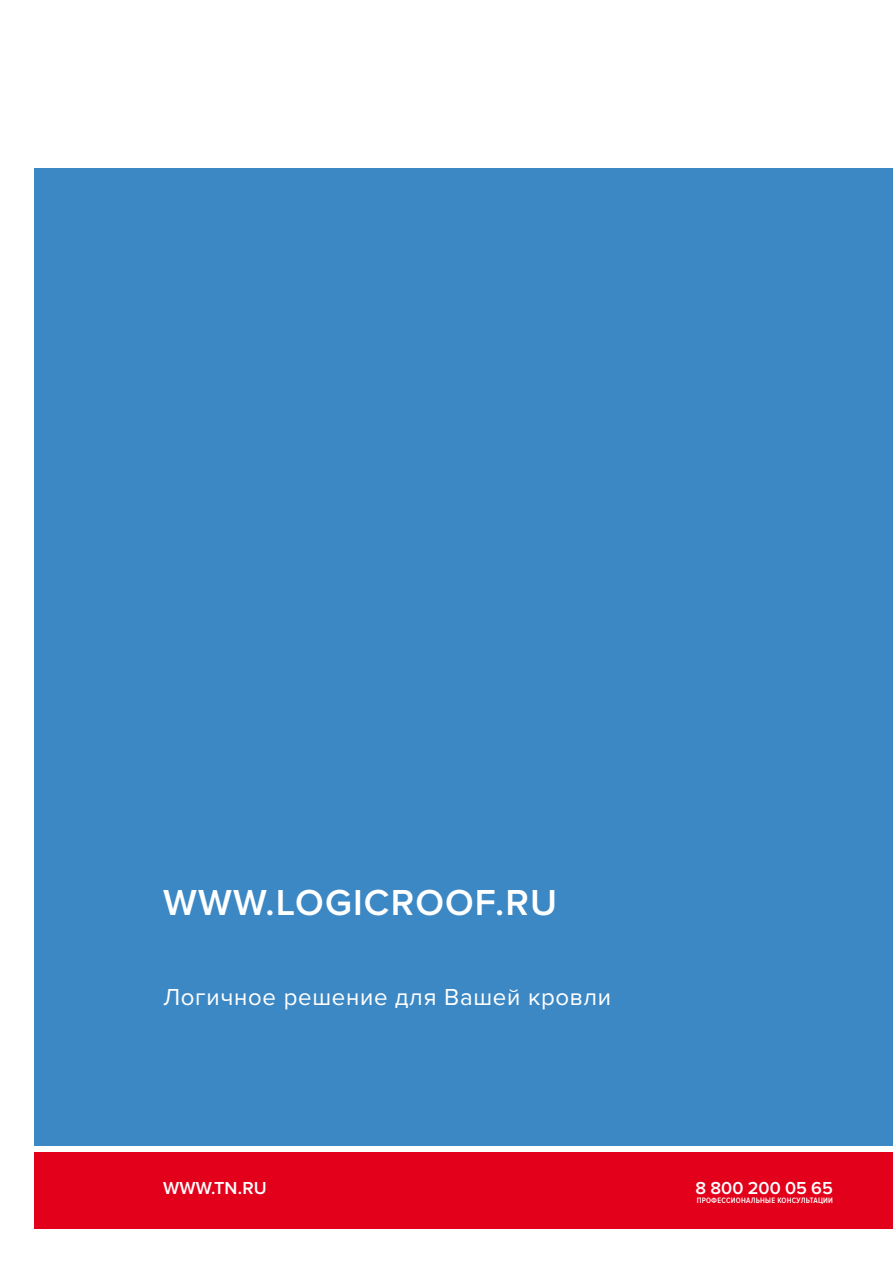
<style>
.page{position:relative;width:893px;height:1263px;background:#fff}
.page>*{position:absolute;margin:0;border:0;box-sizing:border-box;transform-origin:0 0}
.t1{font:600 37.5px "Proxima Nova";letter-spacing:.03em;color:#fff}
.t2{font:24px "Proxima Nova";letter-spacing:.03em;color:#fff}
.t3{font:600 18px "Proxima Nova";letter-spacing:.01em;color:#fff}
.t4{font:600 8.1px "Proxima Nova Cond";letter-spacing:.03em;color:#fff}
</style>
<div class="page">
<div style="left:34px;top:1146px;width:859px;height:83px;background:#e2001a"></div>
<div style="left:34px;top:169px;width:859px;height:980px;background:#3c88c4"></div>
<div style="left:29px;top:1146px;width:864px;height:5px;background:#fff"></div>
<h1 class="t1" style="left:163px;top:881px;width:396px">WWW.LOGICROOF.RU</h1>
<p class="t2" style="left:163px;top:983px;width:450px">Логичное решение для Вашей кровли</p>
<p class="t3" style="left:163px;top:1178px;width:105px">WWW.TN.RU</p>
<p class="t3" style="left:696px;top:1178px;width:139px">8 800 200 05 65</p>
<p class="t4" style="left:697px;top:1196px;width:138px">ПРОФЕССИОНАЛЬНЫЕ КОНСУЛЬТАЦИИ</p>
</div>
